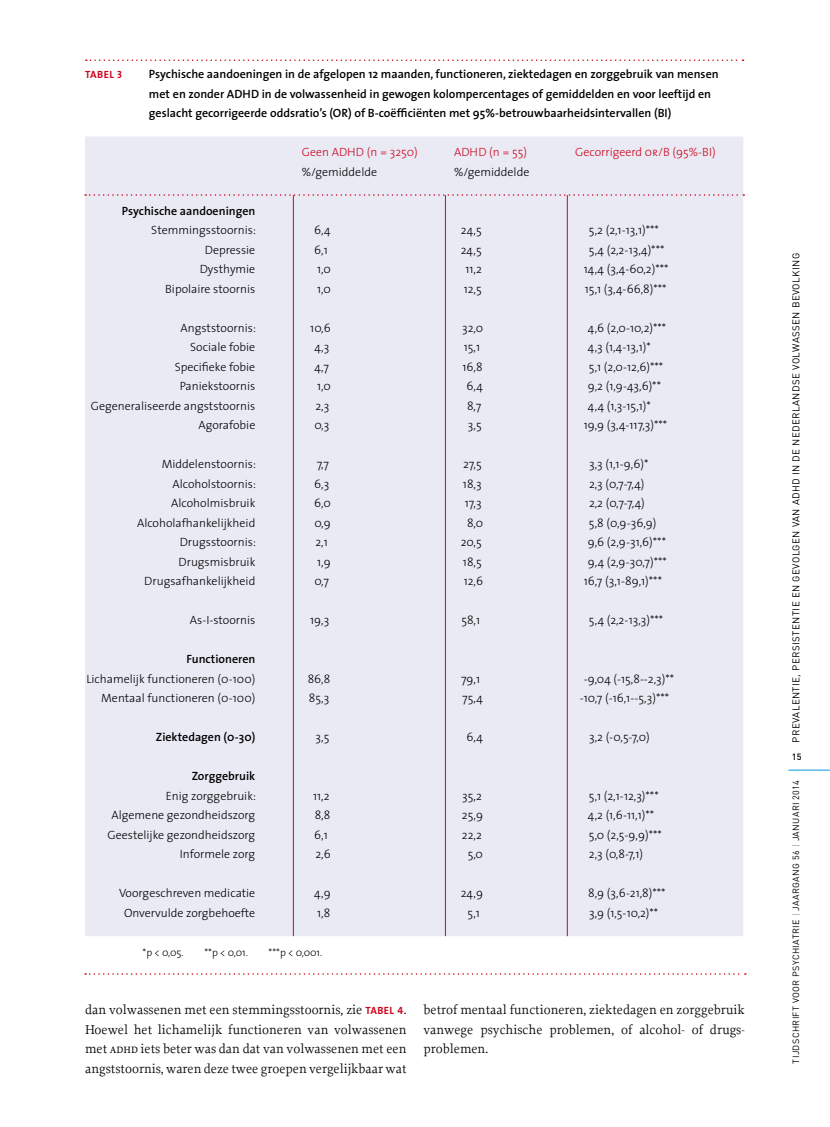
<style>
.page{position:relative;width:830px;height:1127px;background:#fff}
.page>*{position:absolute;margin:0;border:0;box-sizing:border-box;transform-origin:0 0}
.t1{font:13.5px/19.5px "Proforma";color:#000;text-align:justify}
.t2{font:300 12px "The Sans";color:#000}
.t3{font:600 12px/19.5px "The Sans";color:#000}
.t4{font:300 12px "The Sans";color:#cd071e}
.t5{font:300 10.5px "The Sans";color:#000}
.t6{font:10.5px "The Sans Bold Caps";letter-spacing:.04em;color:#cd071e}
.t7{font:9.75px "DIN";letter-spacing:.04em;color:#000}
.t8{font:9px "DIN";letter-spacing:.04em;color:#000}
.t9{font:500 9px "DIN";color:#000}
.s1{font-family:"The Sans Light Caps";font-weight:400}
.s2{font-style:inherit}
.s3{font-family:"The Sans Bold Caps";font-size:10.5px;color:#cd071e}
.s4{font-family:"Proforma Book SC"}
.s5{color:#9c9e9f}
</style>
<div class="page">
<hr style="left:788px;top:770px;width:41px;height:1px;background:#009ee0">
<div style="left:85px;top:136px;width:657px;height:800px;background:#e9eaf4"></div>
<svg style="left:86px;top:59px;width:657px;height:2px"></svg>
<svg style="left:85px;top:194px;width:658px;height:2px"></svg>
<svg style="left:85px;top:973px;width:660px;height:2px"></svg>
<hr style="left:293px;top:195px;width:1px;height:741px;background:#cd071e">
<hr style="left:445px;top:195px;width:1px;height:741px;background:#cd071e">
<hr style="left:566px;top:195px;width:1px;height:741px;background:#cd071e">
<p class="t6" style="left:85px;top:66px;width:38px">TABEL 3</p>
<p class="t3" style="left:149px;top:64px;width:571px">Psychische aandoeningen in de afgelopen 12 maanden, functioneren, ziektedagen en zorggebruik van mensen met en zonder ADHD in de volwassenheid in gewogen kolompercentages of gemiddelden en voor leeftijd en geslacht gecorrigeerde oddsratio’s (OR) of B-coëfficiënten met 95%-betrouwbaarheidsintervallen (BI)</p>
<p class="t4" style="left:301px;top:142px;width:117px">Geen <span class="s1">ADHD</span> <span class="s2">(</span>n = 3250)</p>
<p class="t4" style="left:454px;top:142px;width:74px"><span class="s1">ADHD</span> <span class="s2">(</span>n = 55)</p>
<p class="t4" style="left:575px;top:142px;width:142px">Gecorrigeerd <span class="s1">or</span>/B (95%-<span class="s1">BI</span>)</p>
<p class="t2" style="left:301px;top:162px;width:77px">%/gemiddelde</p>
<p class="t2" style="left:454px;top:162px;width:77px">%/gemiddelde</p>
<p class="t3" style="left:122px;top:200px;width:135px">Psychische aandoeningen</p>
<p class="t2" style="left:151px;top:220px;width:106px">Stemmingsstoornis:</p>
<p class="t2" style="left:314px;top:220px;width:18px">6,4</p>
<p class="t2" style="left:460px;top:220px;width:22px">24,5</p>
<p class="t2" style="left:588px;top:220px;width:71px">5,2 (2,1-13,1)***</p>
<p class="t2" style="left:205px;top:240px;width:52px">Depressie</p>
<p class="t2" style="left:314px;top:240px;width:15px">6,1</p>
<p class="t2" style="left:460px;top:240px;width:22px">24,5</p>
<p class="t2" style="left:588px;top:240px;width:77px">5,4 (2,2-13,4)***</p>
<p class="t2" style="left:200px;top:259px;width:57px">Dysthymie</p>
<p class="t2" style="left:317px;top:259px;width:15px">1,0</p>
<p class="t2" style="left:465px;top:259px;width:18px">11,2</p>
<p class="t2" style="left:583px;top:259px;width:86px">14,4 (3,4-60,2)***</p>
<p class="t2" style="left:165px;top:279px;width:92px">Bipolaire stoornis</p>
<p class="t2" style="left:317px;top:279px;width:15px">1,0</p>
<p class="t2" style="left:463px;top:279px;width:19px">12,5</p>
<p class="t2" style="left:584px;top:279px;width:83px">15,1 (3,4-66,8)***</p>
<p class="t2" style="left:180px;top:318px;width:77px">Angststoornis:</p>
<p class="t2" style="left:310px;top:318px;width:22px">10,6</p>
<p class="t2" style="left:462px;top:318px;width:22px">32,0</p>
<p class="t2" style="left:587px;top:318px;width:80px">4,6 (2,0-10,2)***</p>
<p class="t2" style="left:190px;top:337px;width:67px">Sociale fobie</p>
<p class="t2" style="left:314px;top:337px;width:16px">4,3</p>
<p class="t2" style="left:463px;top:337px;width:18px">15,1</p>
<p class="t2" style="left:587px;top:337px;width:64px">4,3 (1,4-13,1)*</p>
<p class="t2" style="left:175px;top:357px;width:82px">Specifieke fobie</p>
<p class="t2" style="left:314px;top:357px;width:16px">4,7</p>
<p class="t2" style="left:462px;top:357px;width:22px">16,8</p>
<p class="t2" style="left:588px;top:357px;width:76px">5,1 (2,0-12,6)***</p>
<p class="t2" style="left:180px;top:376px;width:77px">Paniekstoornis</p>
<p class="t2" style="left:317px;top:376px;width:15px">1,0</p>
<p class="t2" style="left:466px;top:376px;width:18px">6,4</p>
<p class="t2" style="left:587px;top:376px;width:75px">9,2 (1,9-43,6)**</p>
<p class="t2" style="left:91px;top:396px;width:166px">Gegeneraliseerde angststoornis</p>
<p class="t2" style="left:315px;top:396px;width:15px">2,3</p>
<p class="t2" style="left:467px;top:396px;width:16px">8,7</p>
<p class="t2" style="left:587px;top:396px;width:64px">4,4 (1,3-15,1)*</p>
<p class="t2" style="left:198px;top:415px;width:58px">Agorafobie</p>
<p class="t2" style="left:314px;top:415px;width:16px">0,3</p>
<p class="t2" style="left:467px;top:415px;width:15px">3,5</p>
<p class="t2" style="left:583px;top:415px;width:85px">19,9 (3,4-117,3)***</p>
<p class="t2" style="left:162px;top:454px;width:96px">Middelenstoornis:</p>
<p class="t2" style="left:316px;top:454px;width:14px">7,7</p>
<p class="t2" style="left:463px;top:454px;width:20px">27,5</p>
<p class="t2" style="left:589px;top:454px;width:61px">3,3 (1,1-9,6)*</p>
<p class="t2" style="left:172px;top:474px;width:85px">Alcoholstoornis:</p>
<p class="t2" style="left:314px;top:474px;width:17px">6,3</p>
<p class="t2" style="left:463px;top:474px;width:20px">18,3</p>
<p class="t2" style="left:588px;top:474px;width:57px">2,3 (0,7-7,4)</p>
<p class="t2" style="left:171px;top:493px;width:85px">Alcoholmisbruik</p>
<p class="t2" style="left:314px;top:493px;width:18px">6,0</p>
<p class="t2" style="left:464px;top:493px;width:18px">17,3</p>
<p class="t2" style="left:588px;top:493px;width:57px">2,2 (0,7-7,4)</p>
<p class="t2" style="left:137px;top:513px;width:120px">Alcoholafhankelijkheid</p>
<p class="t2" style="left:314px;top:513px;width:18px">0,9</p>
<p class="t2" style="left:467px;top:513px;width:18px">8,0</p>
<p class="t2" style="left:588px;top:513px;width:69px">5,8 (0,9-36,9)</p>
<p class="t2" style="left:180px;top:532px;width:78px">Drugsstoornis:</p>
<p class="t2" style="left:315px;top:532px;width:14px">2,1</p>
<p class="t2" style="left:460px;top:532px;width:22px">20,5</p>
<p class="t2" style="left:587px;top:532px;width:80px">9,6 (2,9-31,6)***</p>
<p class="t2" style="left:178px;top:552px;width:78px">Drugsmisbruik</p>
<p class="t2" style="left:317px;top:552px;width:15px">1,9</p>
<p class="t2" style="left:463px;top:552px;width:20px">18,5</p>
<p class="t2" style="left:587px;top:552px;width:81px">9,4 (2,9-30,7)***</p>
<p class="t2" style="left:144px;top:571px;width:112px">Drugsafhankelijkheid</p>
<p class="t2" style="left:314px;top:571px;width:16px">0,7</p>
<p class="t2" style="left:463px;top:571px;width:21px">12,6</p>
<p class="t2" style="left:583px;top:571px;width:80px">16,7 (3,1-89,1)***</p>
<p class="t2" style="left:190px;top:610px;width:67px">As-I-stoornis</p>
<p class="t2" style="left:310px;top:610px;width:21px">19,3</p>
<p class="t2" style="left:461px;top:610px;width:20px">58,1</p>
<p class="t2" style="left:588px;top:610px;width:76px">5,4 (2,2-13,3)***</p>
<p class="t3" style="left:186px;top:649px;width:70px">Functioneren</p>
<p class="t2" style="left:86px;top:669px;width:170px">Lichamelijk functioneren (0-100)</p>
<p class="t2" style="left:307px;top:669px;width:24px">86,8</p>
<p class="t2" style="left:461px;top:669px;width:21px">79,1</p>
<p class="t2" style="left:583px;top:669px;width:92px">-9,04 (-15,8--2,3)**</p>
<p class="t2" style="left:101px;top:688px;width:155px">Mentaal functioneren (0-100)</p>
<p class="t2" style="left:309px;top:688px;width:22px">85,3</p>
<p class="t2" style="left:462px;top:688px;width:22px">75,4</p>
<p class="t2" style="left:579px;top:688px;width:91px">-10,7 (-16,1--5,3)***</p>
<p class="t3" style="left:156px;top:727px;width:101px">Ziektedagen (0-30)</p>
<p class="t2" style="left:315px;top:727px;width:15px">3,5</p>
<p class="t2" style="left:466px;top:727px;width:18px">6,4</p>
<p class="t2" style="left:588px;top:727px;width:62px">3,2 (-0,5-7,0)</p>
<p class="t3" style="left:192px;top:766px;width:65px">Zorggebruik</p>
<p class="t2" style="left:166px;top:786px;width:92px">Enig zorggebruik:</p>
<p class="t2" style="left:313px;top:786px;width:18px">11,2</p>
<p class="t2" style="left:462px;top:786px;width:21px">35,2</p>
<p class="t2" style="left:588px;top:786px;width:71px">5,1 (2,1-12,3)***</p>
<p class="t2" style="left:111px;top:805px;width:145px">Algemene gezondheidszorg</p>
<p class="t2" style="left:314px;top:805px;width:17px">8,8</p>
<p class="t2" style="left:461px;top:805px;width:23px">25,9</p>
<p class="t2" style="left:587px;top:805px;width:68px">4,2 (1,6-11,1)**</p>
<p class="t2" style="left:107px;top:825px;width:149px">Geestelijke gezondheidszorg</p>
<p class="t2" style="left:314px;top:825px;width:15px">6,1</p>
<p class="t2" style="left:461px;top:825px;width:21px">22,2</p>
<p class="t2" style="left:588px;top:825px;width:74px">5,0 (2,5-9,9)***</p>
<p class="t2" style="left:180px;top:844px;width:77px">Informele zorg</p>
<p class="t2" style="left:315px;top:844px;width:17px">2,6</p>
<p class="t2" style="left:467px;top:844px;width:17px">5,0</p>
<p class="t2" style="left:588px;top:844px;width:56px">2,3 (0,8-7,1)</p>
<p class="t2" style="left:119px;top:883px;width:138px">Voorgeschreven medicatie</p>
<p class="t2" style="left:314px;top:883px;width:18px">4,9</p>
<p class="t2" style="left:460px;top:883px;width:24px">24,9</p>
<p class="t2" style="left:588px;top:883px;width:79px">8,9 (3,6-21,8)***</p>
<p class="t2" style="left:124px;top:903px;width:133px">Onvervulde zorgbehoefte</p>
<p class="t2" style="left:317px;top:903px;width:15px">1,8</p>
<p class="t2" style="left:467px;top:903px;width:14px">5,1</p>
<p class="t2" style="left:588px;top:903px;width:71px">3,9 (1,5-10,2)**</p>
<p class="t5" style="left:142px;top:943px;width:43px">*p &lt; 0,05.</p>
<p class="t5" style="left:204px;top:943px;width:45px">**p &lt; 0,01.</p>
<p class="t5" style="left:268px;top:943px;width:55px">***p &lt; 0,001.</p>
<p class="t1" style="left:85px;top:1000px;width:323px">dan volwassenen met een stemmingsstoornis, zie <span class="s3">TABEL 4</span>.<br>Hoewel het lichamelijk functioneren van volwassenen met <span class="s4">adhd</span> iets beter was dan dat van volwassenen met een angststoornis, waren deze twee groepen vergelijkbaar wat</p>
<p class="t1" style="left:423px;top:1000px;width:323px">betrof mentaal functioneren, ziektedagen en zorggebruik vanwege psychische problemen, of alcohol- of drugs&shy;problemen.</p>
<p class="t7" style="left:789px;top:742px;width:491px;rotate:-90deg">PREVALENTIE, PERSISTENTIE EN GEVOLGEN VAN ADHD IN DE NEDERLANDSE VOLWASSEN BEVOLKING</p>
<p class="t9" style="left:791px;top:751px;width:11px">15</p>
<p class="t8" style="left:789px;top:1063px;width:285px;rotate:-90deg">TIJDSCHRIFT VOOR PSYCHIATRIE <span class="s5">|</span> JAARGANG 56 <span class="s5">|</span> JANUARI 2014</p>
</div>
